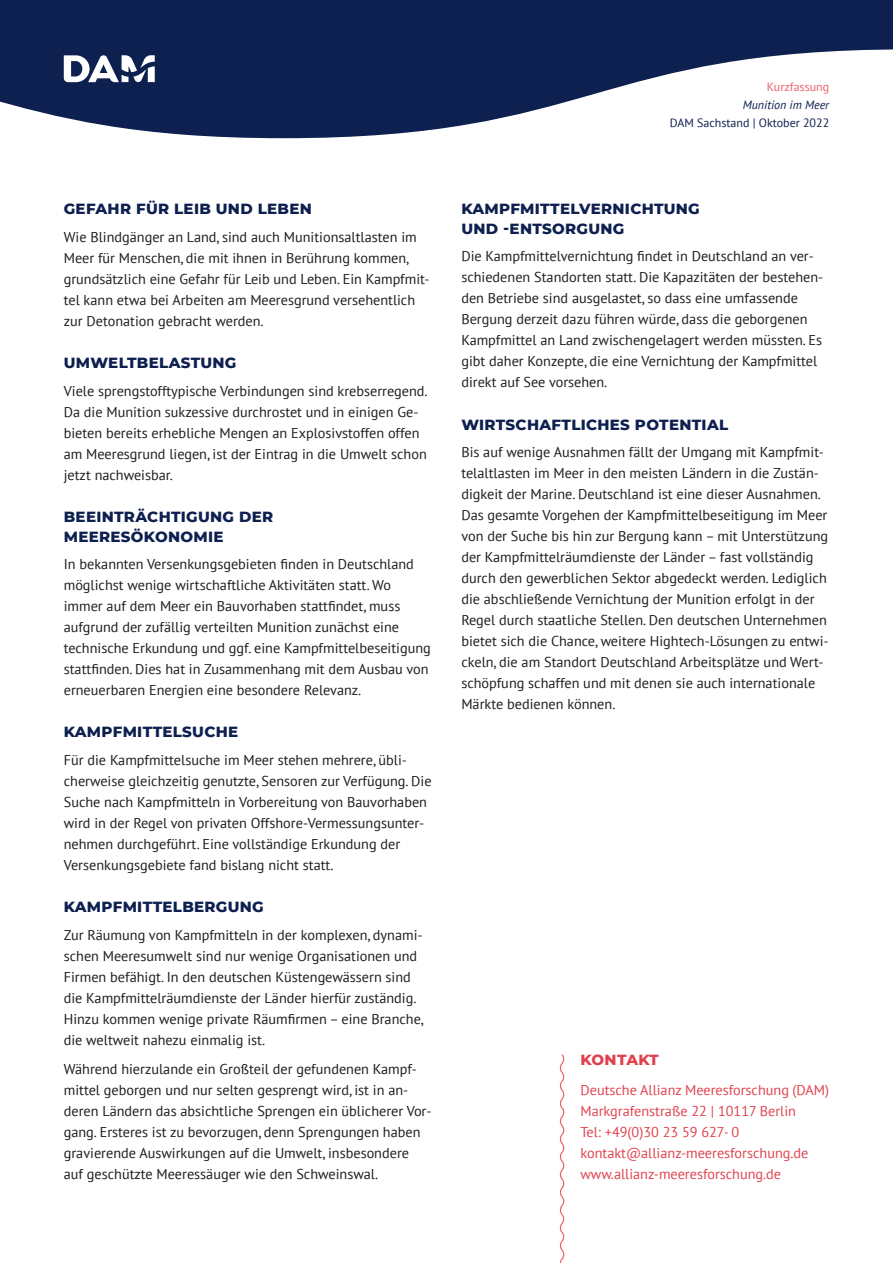
<style>
.page{position:relative;width:893px;height:1263px;background:#fff}
.page>*{position:absolute;margin:0;border:0;box-sizing:border-box;transform-origin:0 0}
.t1{font:800 15px/19.5px "Montserrat";letter-spacing:.02em;color:#0e2050}
.t2{font:800 15px "Montserrat";letter-spacing:.005em;color:#e0424d}
.t3{font:14.25px/21px "PT Sans";color:#1d1d1b}
.t4{font:14.25px/21px "PT Sans";color:#e0424d}
.t5{font:12px "PT Sans";color:#0e2050}
.t6{font:italic 12px "PT Sans";color:#0e2050}
.t7{font:12px "PT Sans";color:#ec5f66}
</style>
<div class="page">
<svg style="left:0;top:0;width:893px;height:138px;fill:#0e2050"></svg>
<svg style="left:64px;top:55px;width:91px;height:27px"></svg>
<svg style="left:559px;top:1054px;width:6px;height:209px"></svg>
<p class="t1" style="left:64px;top:198px;width:250px">GEFAHR FÜR LEIB UND LEBEN</p>
<p class="t3" style="left:64px;top:226px;width:367px">Wie Blindgänger an Land, sind auch Munitionsaltlasten im Meer für Menschen, die mit ihnen in Berührung kommen, grundsätzlich eine Gefahr für Leib und Leben. Ein Kampfmit&shy;tel kann etwa bei Arbeiten am Meeresgrund versehentlich zur Detonation gebracht werden.</p>
<p class="t1" style="left:64px;top:352px;width:174px">UMWELTBELASTUNG</p>
<p class="t3" style="left:64px;top:380px;width:365px">Viele sprengstofftypische Verbindungen sind krebserregend.<br>Da die Munition sukzessive durchrostet und in einigen Ge&shy;bieten bereits erhebliche Mengen an Explosivstoffen offen am Meeresgrund liegen, ist der Eintrag in die Umwelt schon jetzt nachweisbar.</p>
<p class="t1" style="left:64px;top:506px;width:211px">BEEINTRÄCHTIGUNG DER<br>MEERESÖKONOMIE</p>
<p class="t3" style="left:64px;top:553px;width:369px">In bekannten Versenkungsgebieten finden in Deutschland möglichst wenige wirtschaftliche Aktivitäten statt. Wo immer auf dem Meer ein Bauvorhaben stattfindet, muss aufgrund der zufällig verteilten Munition zunächst eine technische Erkundung und ggf. eine Kampfmittelbeseitigung stattfinden. Dies hat in Zusammenhang mit dem Ausbau von erneuerbaren Energien eine besondere Relevanz.</p>
<p class="t1" style="left:64px;top:721px;width:176px">KAMPFMITTELSUCHE</p>
<p class="t3" style="left:64px;top:749px;width:369px">Für die Kampfmittelsuche im Meer stehen mehrere, übli&shy;cherweise gleichzeitig genutzte, Sensoren zur Verfügung. Die Suche nach Kampfmitteln in Vorbereitung von Bauvorhaben wird in der Regel von privaten Offshore-Vermessungsunter&shy;nehmen durchgeführt. Eine vollständige Erkundung der Versenkungsgebiete fand bislang nicht statt.</p>
<p class="t1" style="left:64px;top:896px;width:202px">KAMPFMITTELBERGUNG</p>
<p class="t3" style="left:64px;top:924px;width:361px">Zur Räumung von Kampfmitteln in der komplexen, dynami&shy;schen Meeresumwelt sind nur wenige Organisationen und Firmen befähigt. In den deutschen Küstengewässern sind die Kampfmittelräumdienste der Länder hierfür zuständig.<br>Hinzu kommen wenige private Räumfirmen – eine Branche, die weltweit nahezu einmalig ist.</p>
<p class="t3" style="left:64px;top:1058px;width:369px">Während hierzulande ein Großteil der gefundenen Kampf&shy;mittel geborgen und nur selten gesprengt wird, ist in an&shy;deren Ländern das absichtliche Sprengen ein üblicherer Vor&shy;gang. Ersteres ist zu bevorzugen, denn Sprengungen haben gravierende Auswirkungen auf die Umwelt, insbesondere auf geschützte Meeressäuger wie den Schweinswal.</p>
<p class="t7" style="left:767px;top:79px;width:64px">Kurzfassung</p>
<p class="t6" style="left:743px;top:97px;width:88px">Munition im Meer</p>
<p class="t5" style="left:670px;top:115px;width:161px">DAM Sachstand | Oktober 2022</p>
<p class="t1" style="left:461px;top:198px;width:240px">KAMPFMITTELVERNICHTUNG<br>UND -ENTSORGUNG</p>
<p class="t3" style="left:461px;top:245px;width:363px">Die Kampfmittelvernichtung findet in Deutschland an ver&shy;schiedenen Standorten statt. Die Kapazitäten der bestehen&shy;den Betriebe sind ausgelastet, so dass eine umfassende Bergung derzeit dazu führen würde, dass die geborgenen Kampfmittel an Land zwischengelagert werden müssten. Es gibt daher Konzepte, die eine Vernichtung der Kampfmittel direkt auf See vorsehen.</p>
<p class="t1" style="left:461px;top:414px;width:268px">WIRTSCHAFTLICHES POTENTIAL</p>
<p class="t3" style="left:461px;top:441px;width:369px">Bis auf wenige Ausnahmen fällt der Umgang mit Kampfmit&shy;telaltlasten im Meer in den meisten Ländern in die Zustän&shy;digkeit der Marine. Deutschland ist eine dieser Ausnahmen.<br>Das gesamte Vorgehen der Kampfmittelbeseitigung im Meer von der Suche bis hin zur Bergung kann – mit Unterstützung der Kampfmittelräumdienste der Länder – fast vollständig durch den gewerblichen Sektor abgedeckt werden. Lediglich die abschließende Vernichtung der Munition erfolgt in der Regel durch staatliche Stellen. Den deutschen Unternehmen bietet sich die Chance, weitere Hightech-Lösungen zu entwi&shy;ckeln, die am Standort Deutschland Arbeitsplätze und Wert&shy;schöpfung schaffen und mit denen sie auch internationale Märkte bedienen können.</p>
<p class="t2" style="left:580px;top:1049px;width:80px">KONTAKT</p>
<p class="t4" style="left:580px;top:1079px;width:250px">Deutsche Allianz Meeresforschung (DAM)<br>Markgrafenstraße 22 | 10117 Berlin<br>Tel: +49(0)30 23 59 627- 0 kontakt@allianz-meeresforschung.de www.allianz-meeresforschung.de</p>
</div>
